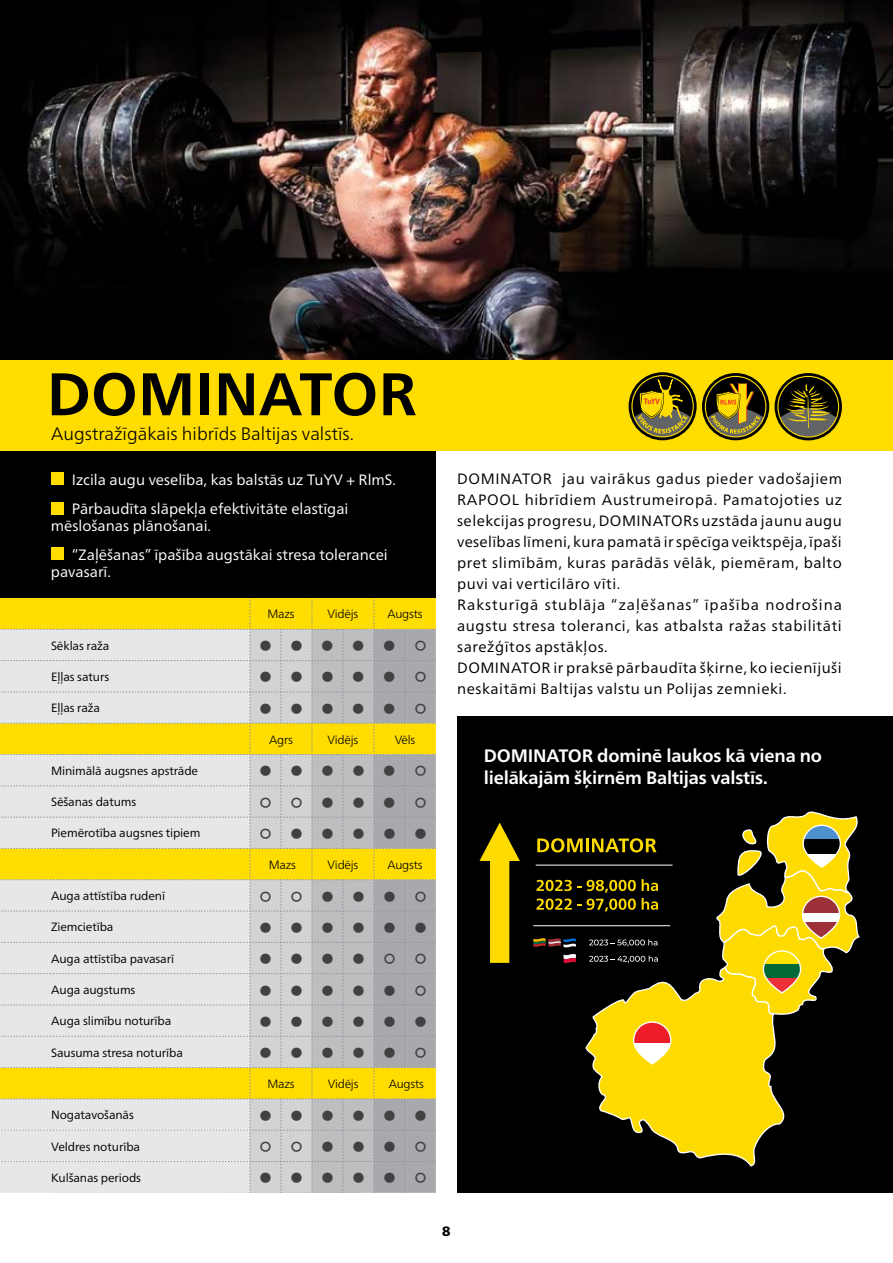
<style>
.page{position:relative;width:893px;height:1263px;background:#fff}
.page>*{position:absolute;margin:0;border:0;box-sizing:border-box;transform-origin:0 0}
.t1{font:700 60px "Neue Frutiger World";color:#000}
.t2{font:700 18px/22.5px "Neue Frutiger World";letter-spacing:-.01em;color:#fff}
.t3{font:300 18px "Neue Frutiger World";color:#000}
.t4{font:15px/21px "Neue Frutiger World";letter-spacing:.035em;color:#000}
.t5{font:15px/29.2px "Neue Frutiger World";color:#fff}
.t6{font:900 13.5px "Neue Frutiger World";color:#000}
.t7{font:12px "Neue Frutiger World";letter-spacing:-.01em;color:#000}
.t8{font:300 12px "Neue Frutiger World";letter-spacing:-.02em;color:#000}
</style>
<div class="page">
<img style="left:0;top:0;width:892px;height:361px">
<div style="left:0;top:451px;width:436px;height:147px;background:#000"></div>
<div style="left:457px;top:716px;width:436px;height:477px;background:#000"></div>
<div style="left:0;top:361px;width:893px;height:90px;background:#fd0"></div>
<div style="left:51px;top:472px;width:13px;height:13px;background:#fd0"></div>
<div style="left:51px;top:502px;width:13px;height:12px;background:#fd0"></div>
<div style="left:51px;top:547px;width:13px;height:13px;background:#fd0"></div>
<svg style="left:775px;top:373px;width:67px;height:67px"></svg>
<svg style="left:778px;top:383px;width:61px;height:54px"></svg>
<svg style="left:629px;top:372px;width:68px;height:68px"></svg>
<svg style="left:632px;top:372px;width:61px;height:65px"></svg>
<svg style="left:702px;top:373px;width:67px;height:67px"></svg>
<svg style="left:705px;top:384px;width:61px;height:53px"></svg>
<svg style="left:479px;top:823px;width:41px;height:140px"></svg>
<hr style="left:892px;top:0;width:1px;height:361px;background:#e6e7e8">
<hr style="left:892px;top:451px;width:1px;height:196px;background:#000">
<svg style="left:533px;top:811px;width:327px;height:356px"></svg>
<svg style="left:0;top:598px;width:436px;height:595px"></svg>
<h1 class="t1" style="left:47px;top:341px;width:370px">DOMINATOR</h1>
<p class="t3" style="left:51px;top:420px;width:305px">Augstražīgākais hibrīds Baltijas valstīs.</p>
<p class="t5" style="left:72px;top:465px;width:326px">Izcila augu veselība, kas balstās uz TuYV + RlmS.<br>Pārbaudīta slāpekļa efektivitāte elastīgai</p>
<p class="t5" style="left:72px;top:511px;width:317px;text-indent:-21px">mēslošanas plānošanai.<br>“Zaļēšanas” īpašība augstākai stresa tolerancei</p>
<p class="t5" style="left:51px;top:557px;width:62px">pavasarī.</p>
<p class="t7" style="left:51px;top:636px;width:60px">Sēklas raža</p>
<p class="t7" style="left:51px;top:667px;width:60px">Eļļas saturs</p>
<p class="t7" style="left:51px;top:699px;width:51px">Eļļas raža</p>
<p class="t7" style="left:51px;top:761px;width:149px">Minimālā augsnes apstrāde</p>
<p class="t7" style="left:51px;top:792px;width:87px">Sēšanas datums</p>
<p class="t7" style="left:51px;top:824px;width:151px">Piemērotība augsnes tipiem</p>
<p class="t7" style="left:51px;top:886px;width:116px">Auga attīstība rudenī</p>
<p class="t7" style="left:51px;top:918px;width:64px">Ziemcietība</p>
<p class="t7" style="left:51px;top:949px;width:125px">Auga attīstība pavasarī</p>
<p class="t7" style="left:51px;top:980px;width:86px">Auga augstums</p>
<p class="t7" style="left:51px;top:1012px;width:122px">Auga slimību noturība</p>
<p class="t7" style="left:51px;top:1043px;width:133px">Sausuma stresa noturība</p>
<p class="t7" style="left:51px;top:1106px;width:84px">Nogatavošanās</p>
<p class="t7" style="left:51px;top:1137px;width:90px">Veldres noturība</p>
<p class="t7" style="left:51px;top:1168px;width:91px">Kulšanas periods</p>
<p class="t8" style="left:267px;top:605px;width:29px">Mazs</p>
<p class="t8" style="left:328px;top:605px;width:32px">Vidējs</p>
<p class="t8" style="left:387px;top:605px;width:37px">Augsts</p>
<p class="t8" style="left:269px;top:730px;width:25px">Agrs</p>
<p class="t8" style="left:328px;top:730px;width:32px">Vidējs</p>
<p class="t8" style="left:395px;top:730px;width:22px">Vēls</p>
<p class="t8" style="left:269px;top:855px;width:29px">Mazs</p>
<p class="t8" style="left:328px;top:855px;width:32px">Vidējs</p>
<p class="t8" style="left:387px;top:855px;width:37px">Augsts</p>
<p class="t8" style="left:268px;top:1074px;width:29px">Mazs</p>
<p class="t8" style="left:328px;top:1074px;width:32px">Vidējs</p>
<p class="t8" style="left:389px;top:1074px;width:37px">Augsts</p>
<p class="t4" style="left:457px;top:468px;width:387px">DOMINATOR jau vairākus gadus pieder vadošajiem RAPOOL hibrīdiem Austrumeiropā. Pamatojoties uz selekcijas progresu, DOMINATORs uzstāda jaunu augu veselības līmeni, kura pamatā ir spēcīga veiktspēja, īpaši pret slimībām, kuras parādās vēlāk, piemēram, balto puvi vai verticilāro vīti.<br>Raksturīgā stublāja “zaļēšanas” īpašība nodrošina augstu stresa toleranci, kas atbalsta ražas stabilitāti sarežģītos apstākļos.<br>DOMINATOR ir praksē pārbaudīta šķirne, ko iecienījuši neskaitāmi Baltijas valstu un Polijas zemnieki.</p>
<p class="t2" style="left:484px;top:744px;width:340px">DOMINATOR dominē laukos kā viena no lielākajām šķirnēm Baltijas valstīs.</p>
<p class="t6" style="left:442px;top:1224px;width:10px">8</p>
</div>
